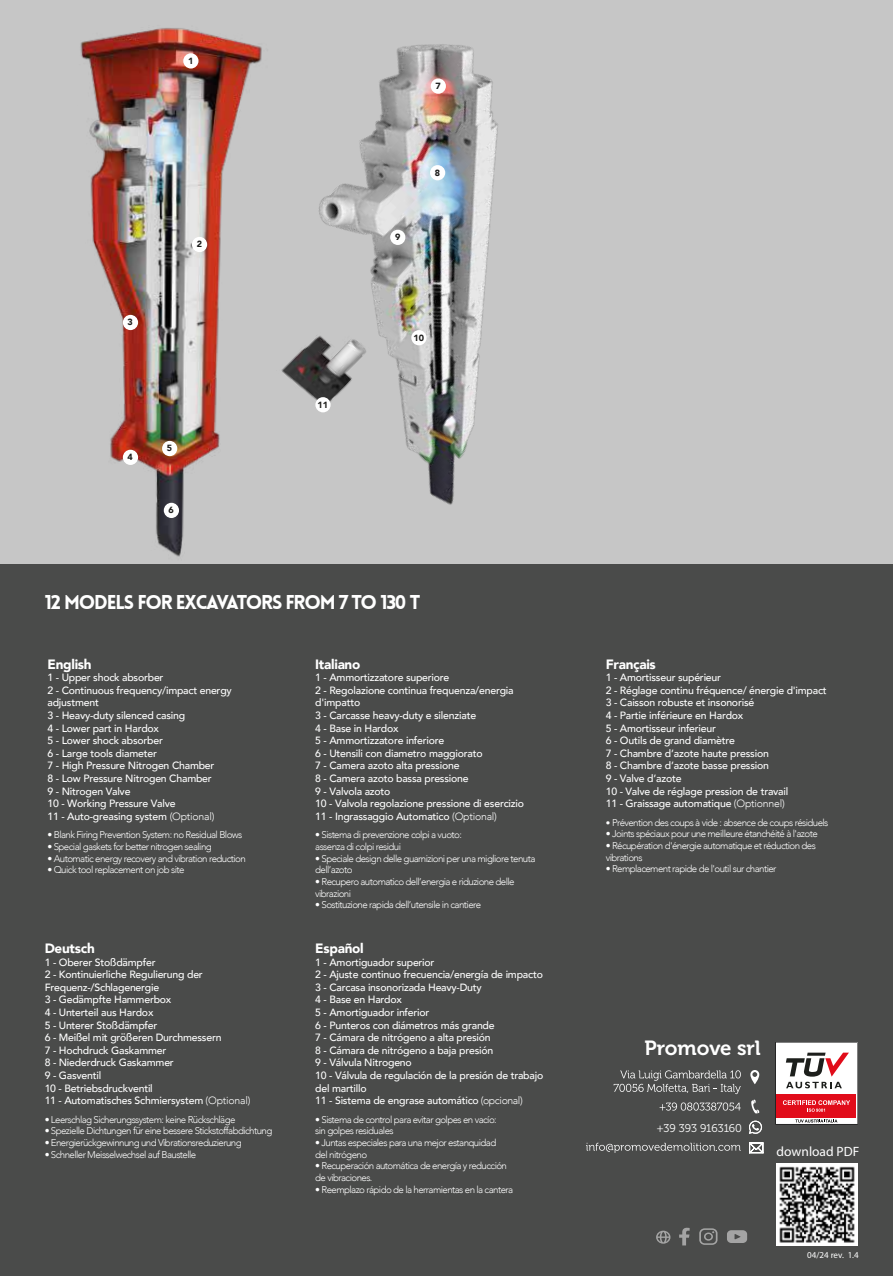
<style>
.page{position:relative;width:893px;height:1276px;background:#fff}
.page>*{position:absolute;margin:0;border:0;box-sizing:border-box;transform-origin:0 0}
.t1{font:20.4px "Museo 700";letter-spacing:-.005em;color:#fff}
.t2{font:900 19.5px "Lovelo";letter-spacing:-.06em;color:#fff}
.t3{font:900 13.5px "Avenir";letter-spacing:-.02em;color:#fff}
.t4{font:13.5px "Myriad Pro";color:#fff}
.t5{font:11.25px "Museo 300";letter-spacing:-.005em;color:#fff}
.t6{font:500 10.5px/12.6px "Avenir";letter-spacing:-.02em;color:#fff}
.t7{font:300 9.75px/11.7px "Avenir";letter-spacing:-.06em;color:#fff}
.t8{font:900 9px "Avenir";color:#1d1d1b}
.t9{font:9px "Myriad Pro";color:#fff}
.s1{font-weight:300}
.s2{font-size:9px}
</style>
<div class="page">
<div style="left:0;top:0;width:893px;height:564px;background:#c6c6c6"></div>
<div style="left:0;top:564px;width:893px;height:712px;background:#4a4b4a"></div>
<img style="left:776px;top:1163px;width:82px;height:82px">
<img style="left:80px;top:28px;width:104px;height:529px">
<div style="left:123px;top:315px;width:15px;height:15px;background:#fff;border-radius:50%"></div>
<div style="left:123px;top:450px;width:15px;height:15px;background:#fff;border-radius:50%"></div>
<div style="left:162px;top:441px;width:15px;height:15px;background:#fff;border-radius:50%"></div>
<div style="left:164px;top:503px;width:15px;height:15px;background:#fff;border-radius:50%"></div>
<img style="left:184px;top:28px;width:314px;height:477px">
<div style="left:431px;top:78px;width:15px;height:16px;background:#fff;border-radius:50%"></div>
<div style="left:430px;top:165px;width:15px;height:15px;background:#fff;border-radius:50%"></div>
<div style="left:390px;top:230px;width:15px;height:15px;background:#fff;border-radius:50%"></div>
<div style="left:411px;top:330px;width:16px;height:15px;background:#fff;border-radius:50%"></div>
<img style="left:274px;top:322px;width:103px;height:94px">
<div style="left:315px;top:397px;width:16px;height:15px;background:#fff;border-radius:50%"></div>
<svg style="left:656px;top:1230px;width:14px;height:13px"></svg>
<svg style="left:727px;top:1230px;width:20px;height:13px"></svg>
<svg style="left:699px;top:1228px;width:18px;height:16px"></svg>
<svg style="left:679px;top:1227px;width:11px;height:18px"></svg>
<svg style="left:775px;top:1042px;width:83px;height:82px;background:#dca0a4"></svg>
<svg style="left:750px;top:1070px;width:9px;height:14px"></svg>
<svg style="left:614px;top:1070px;width:127px;height:24px"></svg>
<svg style="left:751px;top:1099px;width:8px;height:14px"></svg>
<svg style="left:660px;top:1102px;width:81px;height:8px"></svg>
<svg style="left:749px;top:1120px;width:14px;height:14px"></svg>
<svg style="left:749px;top:1142px;width:15px;height:12px"></svg>
<svg style="left:586px;top:1142px;width:155px;height:11px"></svg>
<p class="t8" style="left:188px;top:53px;width:7px">1</p>
<p class="t8" style="left:128px;top:314px;width:7px">3</p>
<p class="t8" style="left:197px;top:237px;width:7px">2</p>
<p class="t8" style="left:128px;top:449px;width:7px">4</p>
<p class="t8" style="left:167px;top:440px;width:7px">5</p>
<p class="t8" style="left:169px;top:502px;width:7px">6</p>
<p class="t8" style="left:318px;top:397px;width:12px">11</p>
<p class="t8" style="left:395px;top:229px;width:7px">9</p>
<p class="t8" style="left:435px;top:78px;width:7px">7</p>
<p class="t8" style="left:435px;top:165px;width:7px">8</p>
<p class="t8" style="left:414px;top:330px;width:12px">10</p>
<h2 class="t2" style="left:45px;top:590px;width:377px">12 MODELS FOR EXCAVATORS FROM 7 TO 130 T</h2>
<p class="t3" style="left:48px;top:652px;width:46px">English</p>
<p class="t6" style="left:48px;top:671px;width:186px">1 - Upper shock absorber<br>2 - Continuous frequency/impact energy adjustment<br>3 - Heavy-duty silenced casing<br>4 - Lower part in Hardox<br>5 - Lower shock absorber<br>6 - Large tools diameter<br>7 - High Pressure Nitrogen Chamber<br>8 - Low Pressure Nitrogen Chamber<br>9 - Nitrogen Valve<br>10 - Working Pressure Valve<br>11 - Auto-greasing system <span class="s1">(Optional)</span></p>
<p class="t7" style="left:48px;top:829px;width:196px">• Blank Firing Prevention System: no Residual Blows</p>
<p class="t7" style="left:48px;top:840px;width:166px">• Special gaskets for better nitrogen sealing</p>
<p class="t7" style="left:48px;top:852px;width:200px">• Automatic energy recovery and vibration reduction</p>
<p class="t7" style="left:48px;top:864px;width:139px">• Quick tool replacement on job site</p>
<p class="t3" style="left:45px;top:936px;width:52px">Deutsch</p>
<p class="t6" style="left:45px;top:955px;width:207px">1 - Oberer Stoßdämpfer<br>2 - Kontinuierliche Regulierung der<br>Frequenz-/Schlagenergie<br>3 - Gedämpfte Hammerbox<br>4 - Unterteil aus Hardox<br>5 - Unterer Stoßdämpfer<br>6 - Meißel mit größeren Durchmessern<br>7 - Hochdruck Gaskammer<br>8 - Niederdruck Gaskammer<br>9 - Gasventil<br>10 - Betriebsdruckventil<br>11 - Automatisches Schmiersystem <span class="s1">(Optional)</span></p>
<p class="t7" style="left:45px;top:1113px;width:192px">• Leerschlag Sicherungssystem: keine Rückschläge</p>
<p class="t7" style="left:45px;top:1125px;width:229px">• Spezielle Dichtungen für eine bessere Stickstoffabdichtung</p>
<p class="t7" style="left:45px;top:1136px;width:198px">• Energierückgewinnung und Vibrationsreduzierung</p>
<p class="t7" style="left:45px;top:1148px;width:153px">• Schneller Meisselwechsel auf Baustelle</p>
<p class="t3" style="left:315px;top:652px;width:47px">Italiano</p>
<p class="t6" style="left:315px;top:671px;width:210px">1 - Ammortizzatore superiore<br>2 - Regolazione continua frequenza/energia d'impatto<br>3 - Carcasse heavy-duty e silenziate<br>4 - Base in Hardox<br>5 - Ammortizzatore inferiore<br>6 - Utensili con diametro maggiorato<br>7 - Camera azoto alta pressione<br>8 - Camera azoto bassa pressione<br>9 - Valvola azoto<br>10 - Valvola regolazione pressione di esercizio<br>11 - Ingrassaggio Automatico <span class="s1">(Optional)</span></p>
<p class="t7" style="left:315px;top:829px;width:148px">• Sistema di prevenzione colpi a vuoto: assenza di colpi residui</p>
<p class="t7" style="left:315px;top:852px;width:222px">• Speciale design delle guarnizioni per una migliore tenuta dell’azoto</p>
<p class="t7" style="left:315px;top:876px;width:201px">• Recupero automatico dell’energia e riduzione delle vibrazioni</p>
<p class="t7" style="left:315px;top:899px;width:167px">• Sostituzione rapida dell’utensile in cantiere</p>
<p class="t3" style="left:315px;top:936px;width:50px">Español</p>
<p class="t6" style="left:315px;top:955px;width:229px">1 - Amortiguador superior<br>2 - Ajuste continuo frecuencia/energía de impacto<br>3 - Carcasa insonorizada Heavy-Duty<br>4 - Base en Hardox<br>5 - Amortiguador inferior<br>6 - Punteros con diámetros más grande<br>7 - Cámara de nitrógeno a alta presión<br>8 - Cámara de nitrógeno a baja presión<br>9 - Válvula Nitrogeno<br>10 - Válvula de regulación de la presión de trabajo del martillo<br>11 - Sistema de engrase automático <span class="s1">(opcional)</span></p>
<p class="t7" style="left:315px;top:1113px;width:183px">• Sistema de control para evitar golpes en vacío: sin golpes residuales</p>
<p class="t7" style="left:315px;top:1136px;width:183px">• Juntas especiales para una mejor estanquidad del nitrógeno</p>
<p class="t7" style="left:315px;top:1160px;width:193px">• Recuperación automática de energía y reducción de vibraciones.</p>
<p class="t7" style="left:315px;top:1183px;width:200px">• Reemplazo rápido de la herramientas en la cantera</p>
<p class="t3" style="left:606px;top:652px;width:52px">Français</p>
<p class="t6" style="left:606px;top:671px;width:223px">1 - Amortisseur supérieur<br>2 - Réglage continu fréquence/ énergie d'impact<br>3 - Caisson robuste et insonorisé<br>4 - Partie inférieure en Hardox<br>5 - Amortisseur inferieur<br>6 - Outils de grand diamètre<br>7 - Chambre d’azote haute pression<br>8 - Chambre d’azote basse pression<br>9 - Valve d’azote<br>10 - Valve de réglage pression de travail<br>11 - Graissage automatique <span class="s1">(Optionnel)</span></p>
<p class="t7" style="left:606px;top:816px;width:224px"><span class="s2">•</span> Prévention des coups à vide : absence de coups résiduels</p>
<p class="t7" style="left:606px;top:828px;width:214px">• Joints spéciaux pour une meilleure étanchéité à l'azote</p>
<p class="t7" style="left:606px;top:840px;width:212px">• Récupération d'énergie automatique et réduction des vibrations</p>
<p class="t7" style="left:606px;top:863px;width:172px">• Remplacement rapide de l'outil sur chantier</p>
<h1 class="t1" style="left:644px;top:1036px;width:118px">Promove srl</h1>
<p class="t5" style="left:657px;top:1121px;width:87px">+39 393 9163160</p>
<p class="t4" style="left:777px;top:1142px;width:84px">download PDF</p>
<p class="t9" style="left:807px;top:1249px;width:53px">04/24 rev. 1.4</p>
</div>
